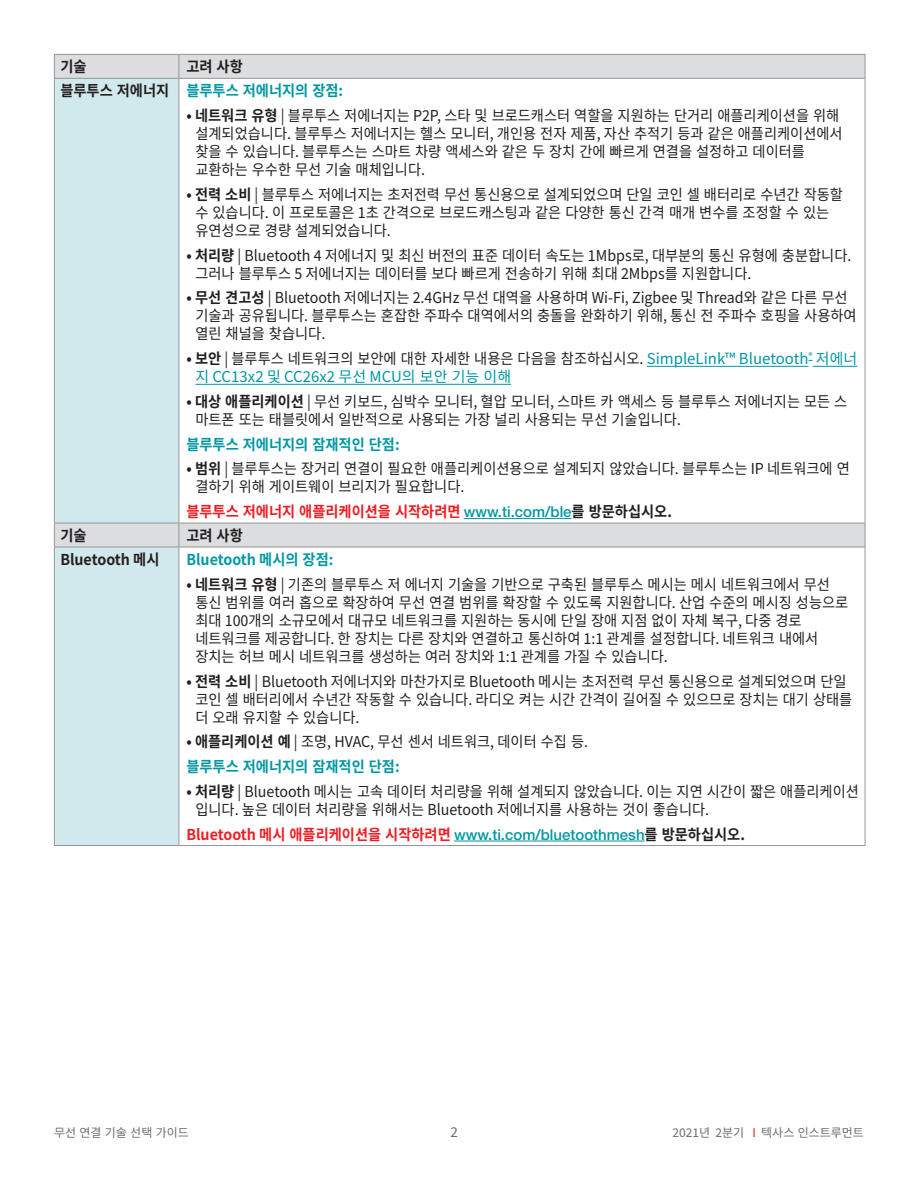
<style>
.page{position:relative;width:918px;height:1188px;background:#fff}
.page>*{position:absolute;margin:0;border:0;box-sizing:border-box;transform-origin:0 0}
.t1{font:15px/18px "Source Han Sans KR";color:#231f20;scale:.95 1}
.t2{font:15px/18px "Source Han Sans KR";color:#0097a4}
.t3{font:500 15px "Helvetica Neue LT Std";color:#0097a4}
.t4{font:700 15px/24px "Source Han Sans KR";color:#231f20;scale:.95 1}
.t5{font:700 15px "Source Han Sans KR";color:#ee1d23;scale:.95 1}
.t6{font:700 15px "Source Han Sans KR";color:#0097a4;scale:.95 1}
.t7{font:13.5px "Source Han Sans KR";color:#6c6d70}
.t8{font:12px "Source Han Sans KR";color:#6c6d70}
.s1{color:#0097a4}
.s2{font-weight:700}
.s3{font-weight:700;color:#231f20}
.s4{color:#231f20}
.s5{font-family:"Helvetica Neue LT Std";font-weight:500;color:#0097a4}
.s6{font-weight:700;color:#0097a4}
.s7{font-family:"Source Han Sans KR";font-weight:700;color:#ee1d23}
.s8{font-family:"Source Han Sans KR";font-weight:700;color:#231f20}
.s9{color:#ee1d23}
</style>
<div class="page">
<div style="left:55px;top:55px;width:810px;height:23px;background:#dcdddf"></div>
<div style="left:55px;top:79px;width:124px;height:766px;background:#d1e9ed"></div>
<svg style="left:180px;top:79px;width:685px;height:766px"></svg>
<hr style="left:54px;top:54px;width:125px;height:1px;background:#939598">
<svg style="left:54px;top:55px;width:1px;height:23px"></svg>
<hr style="left:179px;top:54px;width:686px;height:1px;background:#939598">
<svg style="left:179px;top:55px;width:1px;height:23px"></svg>
<svg style="left:865px;top:55px;width:1px;height:23px"></svg>
<hr style="left:54px;top:78px;width:125px;height:1px;background:#939598">
<hr style="left:54px;top:79px;width:1px;height:444px;background:#939598">
<hr style="left:179px;top:78px;width:686px;height:1px;background:#939598">
<hr style="left:179px;top:79px;width:1px;height:444px;background:#939598">
<hr style="left:865px;top:79px;width:1px;height:444px;background:#939598">
<hr style="left:54px;top:523px;width:125px;height:1px;background:#939598">
<svg style="left:54px;top:523px;width:1px;height:24px"></svg>
<hr style="left:179px;top:523px;width:686px;height:1px;background:#939598">
<svg style="left:179px;top:523px;width:1px;height:24px"></svg>
<svg style="left:865px;top:523px;width:1px;height:24px"></svg>
<hr style="left:54px;top:547px;width:125px;height:1px;background:#939598">
<hr style="left:54px;top:547px;width:1px;height:298px;background:#939598">
<hr style="left:179px;top:547px;width:686px;height:1px;background:#939598">
<hr style="left:179px;top:547px;width:1px;height:298px;background:#939598">
<hr style="left:865px;top:547px;width:1px;height:298px;background:#939598">
<hr style="left:54px;top:845px;width:125px;height:1px;background:#939598">
<hr style="left:179px;top:845px;width:686px;height:1px;background:#939598">
<hr style="left:647px;top:366px;width:161px;height:1px;background:#0097a4">
<hr style="left:813px;top:366px;width:44px;height:1px;background:#0097a4">
<hr style="left:195px;top:384px;width:316px;height:1px;background:#0097a4">
<hr style="left:464px;top:518px;width:108px;height:1px;background:#0097a4">
<hr style="left:454px;top:841px;width:191px;height:1px;background:#0097a4">
<p class="t4" style="left:60px;top:55px;width:299px;text-indent:126px">고려 사항<br>블루투스 저에너지 <span class="s1">블루투스 저에너지의 장점:</span></p>
<p class="t1" style="left:195px;top:107px;width:683px;text-indent:-9px"><span class="s2">• 네트워크 유형</span> | 블루투스 저에너지는 P2P, 스타 및 브로드캐스터 역할을 지원하는 단거리 애플리케이션을 위해 설계되었습니다. 블루투스 저에너지는 헬스 모니터, 개인용 전자 제품, 자산 추적기 등과 같은 애플리케이션에서 찾을 수 있습니다. 블루투스는 스마트 차량 액세스와 같은 두 장치 간에 빠르게 연결을 설정하고 데이터를 교환하는 우수한 무선 기술 매체입니다.</p>
<p class="t1" style="left:195px;top:186px;width:683px;text-indent:-9px"><span class="s2">• 전력 소비</span> | 블루투스 저에너지는 초저전력 무선 통신용으로 설계되었으며 단일 코인 셀 배터리로 수년간 작동할 수 있습니다. 이 프로토콜은 1초 간격으로 브로드캐스팅과 같은 다양한 통신 간격 매개 변수를 조정할 수 있는 유연성으로 경량 설계되었습니다.</p>
<p class="t1" style="left:195px;top:246px;width:692px;text-indent:-9px"><span class="s2">• 처리량</span> | Bluetooth 4 저에너지 및 최신 버전의 표준 데이터 속도는 1Mbps로, 대부분의 통신 유형에 충분합니다. 그러나 블루투스 5 저에너지는 데이터를 보다 빠르게 전송하기 위해 최대 2Mbps를 지원합니다.</p>
<p class="t1" style="left:195px;top:289px;width:698px;text-indent:-9px"><span class="s2">• 무선 견고성</span> | Bluetooth 저에너지는 2.4GHz 무선 대역을 사용하며 Wi-Fi, Zigbee 및 Thread와 같은 다른 무선 기술과 공유됩니다. 블루투스는 혼잡한 주파수 대역에서의 충돌을 완화하기 위해, 통신 전 주파수 호핑을 사용하여 열린 채널을 찾습니다.</p>
<p class="t2" style="left:195px;top:350px;width:663px;text-indent:-9px"><span class="s3">• 보안</span> <span class="s4">| 블루투스 네트워크의 보안에 대한 자세한 내용은 다음을 참조하십시오.</span> SimpleLink™ Bluetooth<sup>®</sup> 저에너 지 CC13x2 및 CC26x2 무선 MCU의 보안 기능 이해</p>
<p class="t1" style="left:195px;top:393px;width:688px;text-indent:-9px"><span class="s2">• 대상 애플리케이션</span> | 무선 키보드, 심박수 모니터, 혈압 모니터, 스마트 카 액세스 등 블루투스 저에너지는 모든 스 마트폰 또는 태블릿에서 일반적으로 사용되는 가장 널리 사용되는 무선 기술입니다.</p>
<p class="t6" style="left:186px;top:436px;width:226px">블루투스 저에너지의 잠재적인 단점:</p>
<p class="t1" style="left:195px;top:460px;width:690px;text-indent:-9px"><span class="s2">• 범위</span> | 블루투스는 장거리 연결이 필요한 애플리케이션용으로 설계되지 않았습니다. 블루투스는 IP 네트워크에 연 결하기 위해 게이트웨이 브리지가 필요합니다.</p>
<p class="t5" style="left:186px;top:503px;width:513px">블루투스 저에너지 애플리케이션을 시작하려면 <span class="s5">www.ti.com/ble</span><span class="s4">를 방문하십시오.</span></p>
<p class="t4" style="left:60px;top:524px;width:29px">기술</p>
<p class="t4" style="left:186px;top:524px;width:61px">고려 사항</p>
<p class="t4" style="left:60px;top:548px;width:106px">Bluetooth 메시</p>
<p class="t6" style="left:186px;top:551px;width:156px">Bluetooth 메시의 장점:</p>
<p class="t1" style="left:195px;top:576px;width:689px;text-indent:-9px"><span class="s2">• 네트워크 유형</span> | 기존의 블루투스 저 에너지 기술을 기반으로 구축된 블루투스 메시는 메시 네트워크에서 무선 통신 범위를 여러 홉으로 확장하여 무선 연결 범위를 확장할 수 있도록 지원합니다. 산업 수준의 메시징 성능으로 최대 100개의 소규모에서 대규모 네트워크를 지원하는 동시에 단일 장애 지점 없이 자체 복구, 다중 경로 네트워크를 제공합니다. 한 장치는 다른 장치와 연결하고 통신하여 1:1 관계를 설정합니다. 네트워크 내에서 장치는 허브 메시 네트워크를 생성하는 여러 장치와 1:1 관계를 가질 수 있습니다.</p>
<p class="t1" style="left:195px;top:672px;width:693px;text-indent:-9px"><span class="s2">• 전력 소비</span> | Bluetooth 저에너지와 마찬가지로 Bluetooth 메시는 초저전력 무선 통신용으로 설계되었으며 단일 코인 셀 배터리에서 수년간 작동할 수 있습니다. 라디오 켜는 시간 간격이 길어질 수 있으므로 장치는 대기 상태를 더 오래 유지할 수 있습니다.</p>
<p class="t1" style="left:186px;top:730px;width:424px;line-height:24.8px"><span class="s2">• 애플리케이션 예</span> | 조명, HVAC, 무선 센서 네트워크, 데이터 수집 등. <span class="s6">블루투스 저에너지의 잠재적인 단점:</span></p>
<p class="t1" style="left:195px;top:783px;width:700px;text-indent:-9px"><span class="s2">• 처리량</span> | Bluetooth 메시는 고속 데이터 처리량을 위해 설계되지 않았습니다. 이는 지연 시간이 짧은 애플리케이션 입니다. 높은 데이터 처리량을 위해서는 Bluetooth 저에너지를 사용하는 것이 좋습니다.</p>
<p class="t3" style="left:186px;top:825px;width:560px"><span class="s7">Bluetooth 메시 애플리케이션을 시작하려면</span> www.ti.com/bluetoothmesh<span class="s8">를 방문하십시오.</span></p>
<p class="t4" style="left:60px;top:55px;width:29px">기술</p>
<p class="t8" style="left:54px;top:1126px;width:136px">무선 연결 기술 선택 가이드</p>
<p class="t7" style="left:451px;top:1124px;width:9px">2</p>
<p class="t8" style="left:673px;top:1126px;width:193px">2021년 2분기 <span class="s9">I</span> 텍사스 인스트루먼트</p>
</div>
